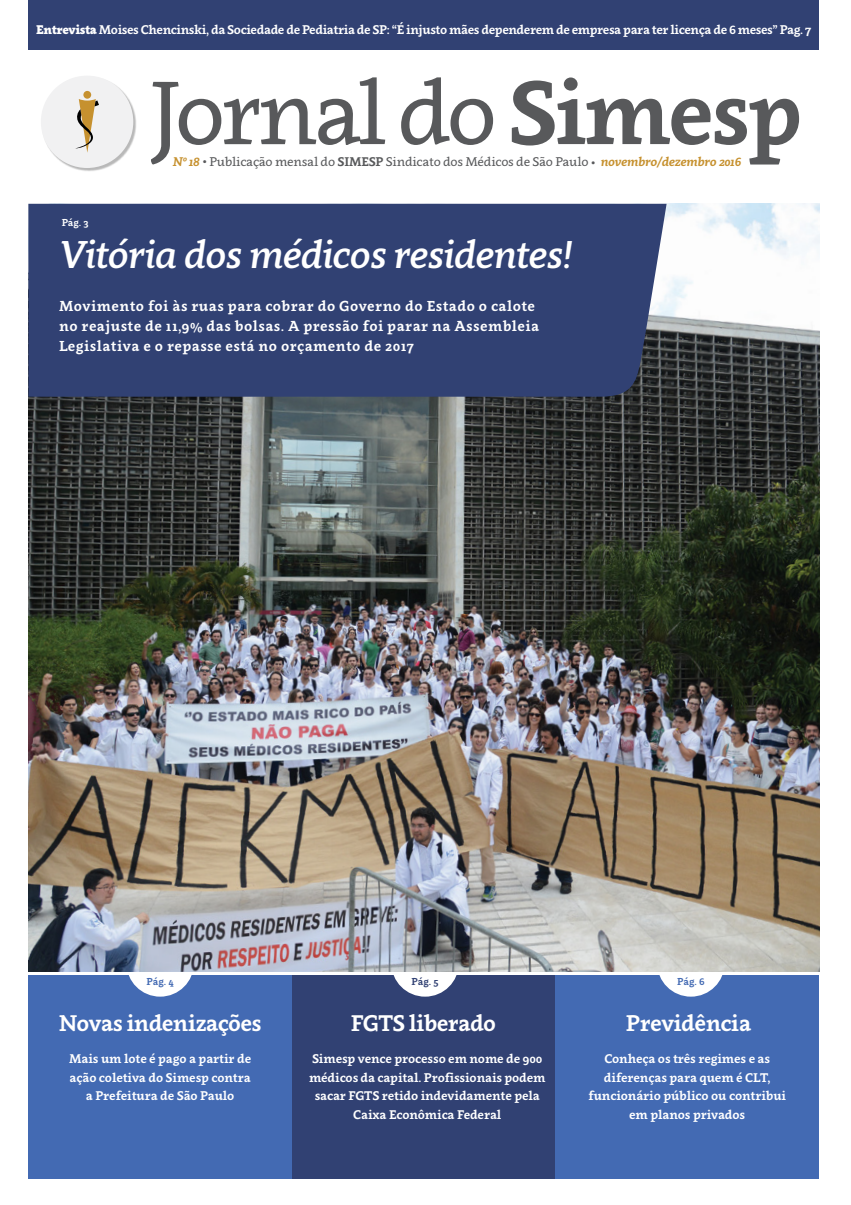
<style>
.page{position:relative;width:851px;height:1205px;background:#fff}
.page>*{position:absolute;margin:0;border:0;box-sizing:border-box;transform-origin:0 0}
.t1{font:88.88px "Clavo";letter-spacing:-.06em;color:#58595b}
.t2{font:italic 500 38.5px "Clavo";letter-spacing:-.035em;color:#fff}
.t3{font:700 22.5px "Clavo";letter-spacing:-.03em;color:#fff}
.t4{font:700 14.38px/20px "Clavo";letter-spacing:.03em;color:#fff}
.t5{font:700 12.5px/18.8px "Clavo";letter-spacing:-.01em;color:#fff;text-align:center}
.t6{font:700 12.5px "Clavo";letter-spacing:-.03em;color:#fff}
.t7{font:12.5px "Clavo";letter-spacing:-.02em;color:#58595b}
.t8{font:700 10px "Clavo";letter-spacing:-.015em;color:#436ab3}
.t9{font:700 10px "Clavo";color:#314173}
.t10{font:700 10px "Clavo";color:#fff}
.s1{font-weight:900}
.s2{font-weight:700}
.s3{font-weight:700;font-style:italic;color:#c6912f}
.s4{font-style:italic}
</style>
<div class="page">
<div style="left:28px;top:975px;width:264px;height:203px;background:#436ab3"></div>
<div style="left:292px;top:975px;width:263px;height:203px;background:#314173"></div>
<div style="left:555px;top:975px;width:264px;height:203px;background:#436ab3"></div>
<div style="left:126px;top:929px;width:68px;height:67px;background:#fff;border-radius:50%"></div>
<div style="left:391px;top:929px;width:67px;height:67px;background:#fff;border-radius:50%"></div>
<div style="left:657px;top:929px;width:67px;height:67px;background:#fff;border-radius:50%"></div>
<img style="left:28px;top:204px;width:791px;height:767px">
<div style="left:28px;top:204px;width:638px;height:193px;background:#314173"></div>
<div style="left:28px;top:0;width:791px;height:49px;background:#314173"></div>
<div style="left:42px;top:77px;width:95px;height:94px;background:#000;opacity:.28"></div>
<div style="left:41px;top:76px;width:92px;height:92px;background:#f1f1f2;border-radius:50%"></div>
<div style="left:83px;top:91px;width:8px;height:8px;background:#c6912f;border-radius:50%"></div>
<svg style="left:75px;top:99px;width:24px;height:54px"></svg>
<p class="t6" style="left:36px;top:21px;width:776px"><span class="s1">Entrevista</span> Moises Chencinski, da Sociedade de Pediatria de SP: “É injusto mães dependerem de empresa para ter licença de 6 meses” Pag. 7</p>
<p class="t10" style="left:62px;top:215px;width:29px">Pág. 3</p>
<h1 class="t1" style="left:150px;top:51px;width:653px">Jornal do <span class="s2">Simesp</span></h1>
<p class="t7" style="left:173px;top:152px;width:570px"><span class="s3">Nº 18</span> <span class="s4">•</span> Publicação mensal do <span class="s2">SIMESP</span> Sindicato dos Médicos de São Paulo • <span class="s3">novembro/dezembro 2016</span></p>
<h2 class="t2" style="left:59px;top:228px;width:516px">Vitória dos médicos residentes!</h2>
<p class="t4" style="left:59px;top:295px;width:481px">Movimento foi às ruas para cobrar do Governo do Estado o calote no reajuste de 11,9% das bolsas. A pressão foi parar na Assembleia<br>Legislativa e o repasse está no orçamento de 2017</p>
<p class="t8" style="left:146px;top:975px;width:29px">Pág. 4</p>
<p class="t9" style="left:411px;top:975px;width:28px">Pág. 5</p>
<p class="t8" style="left:677px;top:975px;width:29px">Pág. 6</p>
<h3 class="t3" style="left:59px;top:1006px;width:204px">Novas indenizações</h3>
<p class="t5" style="left:69px;top:1048px;width:183px">Mais um lote é pago a partir de ação coletiva do Simesp contra a Prefeitura de São Paulo</p>
<h3 class="t3" style="left:351px;top:1006px;width:147px">FGTS liberado</h3>
<p class="t5" style="left:309px;top:1048px;width:238px">Simesp vence processo em nome de 900 médicos da capital. Profissionais podem sacar FGTS retido indevidamente pela Caixa Econômica Federal</p>
<h3 class="t3" style="left:625px;top:1006px;width:127px">Previdência</h3>
<p class="t5" style="left:588px;top:1048px;width:199px">Conheça os três regimes e as diferenças para quem é CLT, funcionário público ou contribui em planos privados</p>
</div>
